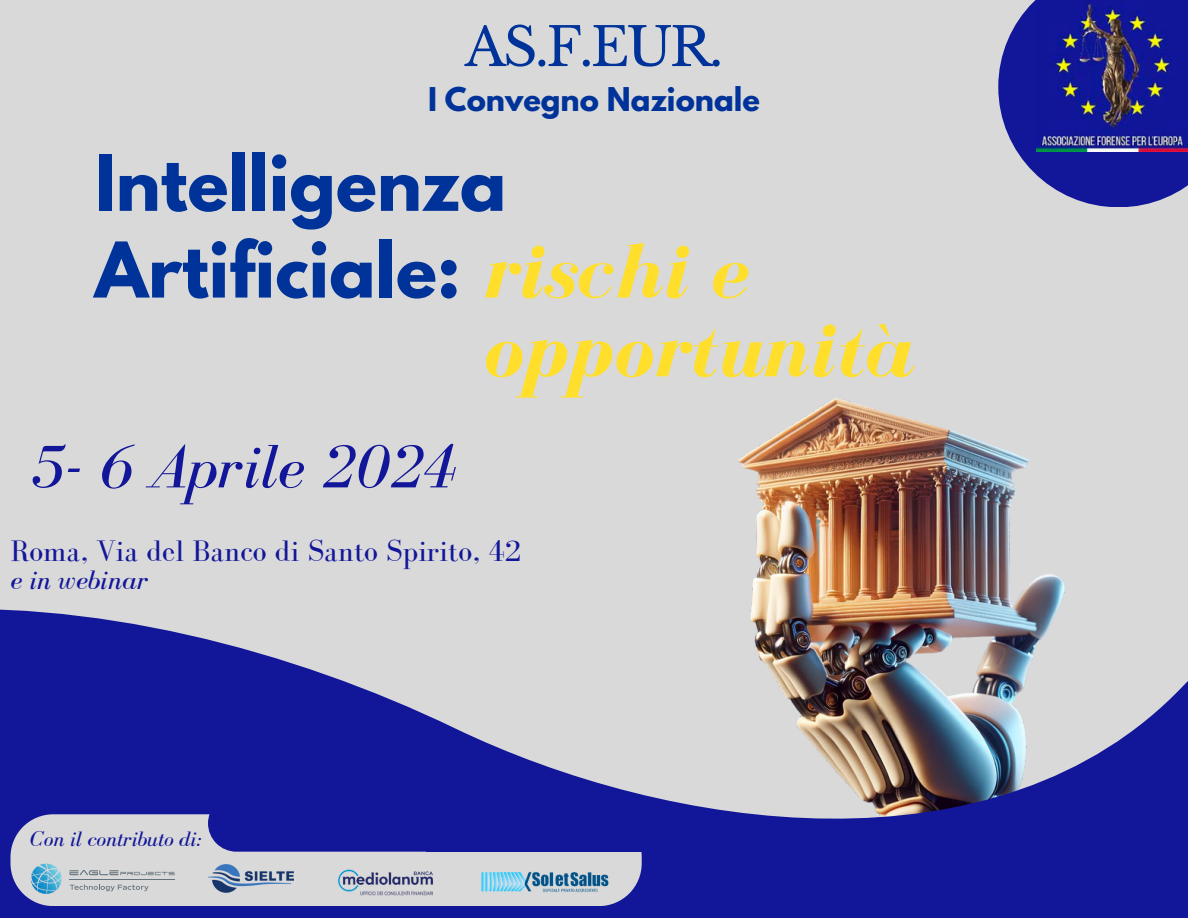
<style>
.page{position:relative;width:1188px;height:918px;background:#d9d9d9}
.page>*{position:absolute;margin:0;border:0;box-sizing:border-box;transform-origin:0 0}
.t1{font:italic 700 79.05px/78.8px "Bodoni FLF";color:#ffdf2b}
.t2{font:700 67.95px/86.7px "League Spartan";color:#039}
.t3{font:italic 63.15px "Bodoni FLF";color:#121698}
.t4{font:53.25px "Libre Baskerville";color:#039}
.t5{font:30.6px "Bodoni FLF";color:#121698}
.t6{font:700 28.95px "League Spartan";color:#039}
.t7{font:italic 27.6px "Bodoni FLF";color:#121698}
.t8{font:italic 21.6px "Bodoni FLF";color:#121698}
</style>
<div class="page">
<img style="left:738px;top:398px;width:327px;height:198px">
<svg style="left:0;top:596px;width:1188px;height:322px"></svg>
<svg style="left:10px;top:814px;width:632px;height:92px"></svg>
<svg style="left:998px;top:0;width:190px;height:207px"></svg>
<img style="left:1037px;top:0;width:151px;height:152px">
<svg style="left:31px;top:864px;width:31px;height:30px"></svg>
<svg style="left:69px;top:870px;width:106px;height:5px"></svg>
<hr style="left:69px;top:880px;width:106px;height:1px;background:#63727a">
<svg style="left:70px;top:884px;width:78px;height:7px"></svg>
<img style="left:208px;top:864px;width:86px;height:30px">
<img style="left:326px;top:860px;width:123px;height:37px">
<img style="left:481px;top:864px;width:127px;height:37px">
<div style="left:208px;top:795px;width:423px;height:57px;background:#121698"></div>
<div style="left:426px;top:812px;width:276px;height:40px;background:#121698"></div>
<h2 class="t4" style="left:465px;top:14px;width:260px">AS.F.EUR.</h2>
<p class="t6" style="left:428px;top:85px;width:333px">I Convegno Nazionale</p>
<h4 class="t2" style="left:95px;top:149px;width:413px">Intelligenza<br>Artificiale:</h4>
<p class="t1" style="left:482px;top:232px;width:434px">rischi e opportunità</p>
<p class="t3" style="left:30px;top:432px;width:428px">5- 6 Aprile 2024</p>
<p class="t5" style="left:10px;top:534px;width:512px">Roma, Via del Banco di Santo Spirito, 42</p>
<p class="t7" style="left:10px;top:565px;width:139px">e in webinar</p>
<p class="t8" style="left:30px;top:827px;width:173px">Con il contributo di:</p>
</div>
